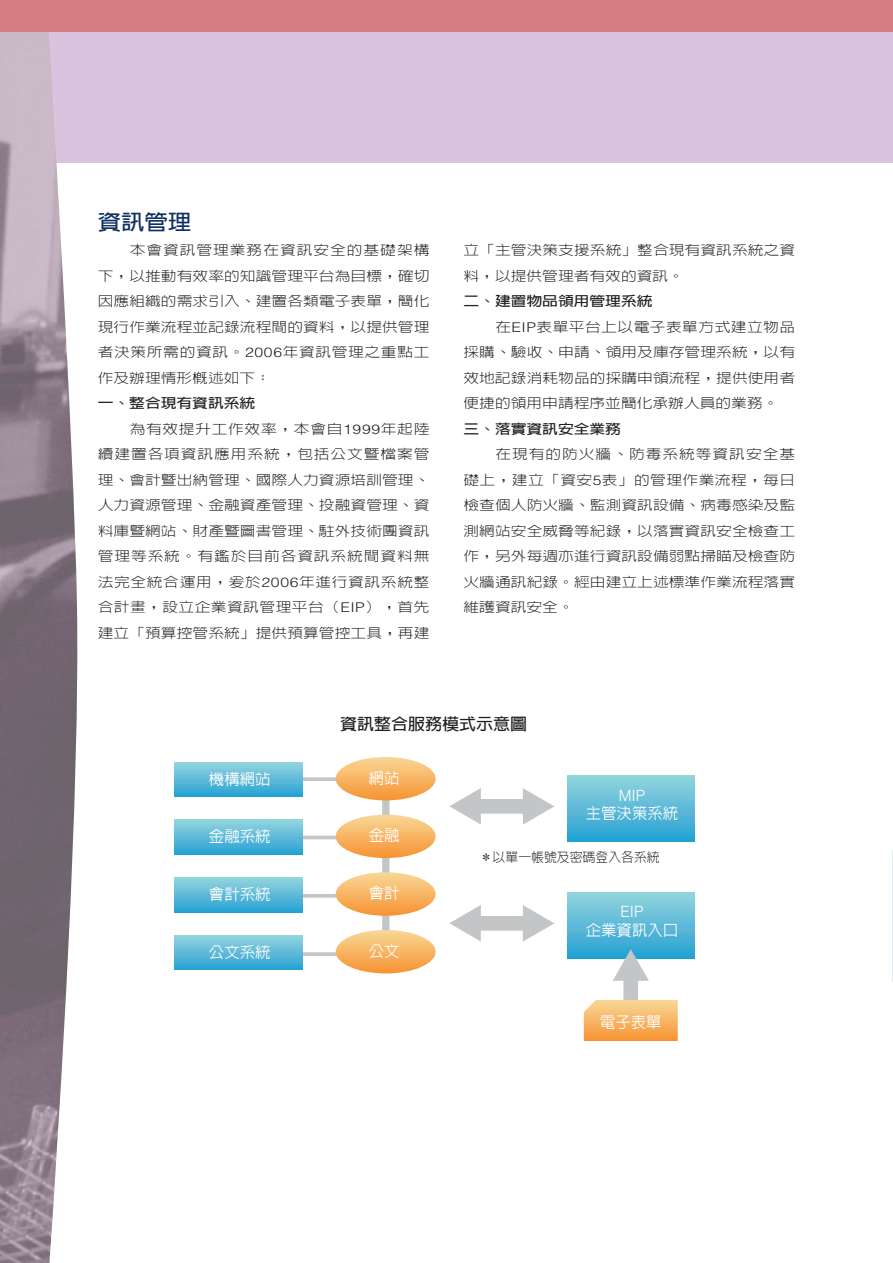
<style>
.page{position:relative;width:893px;height:1263px;background:#fff}
.page>*{position:absolute;margin:0;border:0;box-sizing:border-box;transform-origin:0 0}
.t1{font:700 21.3px "Lin Gothic";color:#123163;scale:1.1 1}
.t2{font:700 16.2px "Lin Gothic";color:#231f20;scale:1.05 1}
.t3{font:500 15.45px "Lin Gothic";color:#fff}
.t4{font:300 15.45px "Helvetica";color:#fff}
.t5{font:300 13.35px/25.5px "Lin Gothic";letter-spacing:.005em;color:#231f20;text-align:justify;scale:1.18 1}
.t6{font:300 13.35px "Lin Gothic";letter-spacing:.055em;color:#231f20;scale:1.18 1}
.t7{font:700 13.35px "Lin Gothic";color:#231f20;scale:1.18 1}
.t8{font:300 13.35px "Lin Gothic";letter-spacing:.04em;color:#231f20;scale:1.18 1}
.t9{font:300 13.35px "Lin Gothic";letter-spacing:.025em;color:#231f20;scale:1.18 1}
.t10{font:300 13.35px "Lin Gothic";letter-spacing:.045em;color:#231f20;scale:1.18 1}
.t11{font:300 13.35px "Lin Gothic";letter-spacing:.03em;color:#231f20;scale:1.18 1}
.t12{font:300 12.9px "Lin Gothic";color:#231f20}
.s1{font-family:"Helvetica"}
</style>
<div class="page">
<div style="left:382px;top:793px;width:7px;height:147px;background:#c3c5c6"></div>
<svg style="left:303px;top:777px;width:33px;height:4px"></svg>
<hr style="left:296px;top:836px;width:44px;height:3px;background:#c3c5c6">
<svg style="left:303px;top:894px;width:34px;height:4px"></svg>
<svg style="left:303px;top:952px;width:34px;height:4px"></svg>
<svg style="left:175px;top:762px;width:128px;height:35px;background:#5dbad8"></svg>
<div style="left:568px;top:775px;width:126px;height:66px;background:linear-gradient(to bottom,#96d4de,#27a2d4)"></div>
<div style="left:175px;top:820px;width:128px;height:34px;background:linear-gradient(to bottom,#93d3dd,#2ba4d4)"></div>
<svg style="left:175px;top:877px;width:128px;height:35px;background:#5ebbd8"></svg>
<svg style="left:175px;top:935px;width:128px;height:35px;background:#5dbad8"></svg>
<div style="left:336px;top:757px;width:100px;height:43px;background:linear-gradient(to bottom,#f8d898,#f79333);border-radius:50%"></div>
<div style="left:336px;top:815px;width:100px;height:43px;background:linear-gradient(to bottom,#f8d795,#f79435);border-radius:50%"></div>
<div style="left:336px;top:872px;width:100px;height:44px;background:linear-gradient(to bottom,#f8d898,#f79739);border-radius:50%"></div>
<div style="left:336px;top:930px;width:100px;height:43px;background:linear-gradient(to bottom,#f8d999,#f79333);border-radius:50%"></div>
<div style="left:475px;top:799px;width:53px;height:15px;background:#c3c5c6"></div>
<svg style="left:523px;top:788px;width:31px;height:37px"></svg>
<svg style="left:449px;top:788px;width:32px;height:36px"></svg>
<div style="left:568px;top:892px;width:126px;height:66px;background:linear-gradient(to bottom,#95d4de,#27a2d4)"></div>
<div style="left:475px;top:916px;width:53px;height:14px;background:#c3c5c6"></div>
<svg style="left:523px;top:905px;width:31px;height:36px"></svg>
<svg style="left:449px;top:905px;width:32px;height:36px"></svg>
<div style="left:623px;top:975px;width:15px;height:25px;background:#c3c5c6"></div>
<svg style="left:613px;top:949px;width:36px;height:32px"></svg>
<svg style="left:584px;top:1000px;width:94px;height:41px;background:#f7b666"></svg>
<hr style="left:892px;top:850px;width:1px;height:131px;background:#e1eaec">
<div style="left:2px;top:31px;width:891px;height:132px;background:#d9c3de"></div>
<img style="left:0;top:32px;width:78px;height:1231px">
<div style="left:0;top:0;width:893px;height:32px;background:#d67d84"></div>
<h1 class="t1" style="left:98px;top:210px;width:87px">資訊管理</h1>
<p class="t5" style="left:98px;top:237px;width:283px;text-indent:32px">本會資訊管理業務在資訊安全的基礎架構下，以推動有效率的知識管理平台為目標，確切因應組織的需求引入、建置各類電子表單，簡化現行作業流程並記錄流程間的資料，以提供管理者決策所需的資訊。<span class="s1">2006</span>年資訊管理之重點工作及辦理情形概述如下：</p>
<p class="t7" style="left:98px;top:396px;width:135px">一、整合現有資訊系統</p>
<p class="t10" style="left:130px;top:422px;width:256px">為有效提升工作效率，本會自<span class="s1">1999</span>年起陸</p>
<p class="t6" style="left:98px;top:447px;width:283px">續建置各項資訊應用系統，包括公文暨檔案管</p>
<p class="t5" style="left:98px;top:467px;width:283px">理、會計暨出納管理、國際人力資源培訓管理、</p>
<p class="t5" style="left:98px;top:492px;width:283px">人力資源管理、金融資產管理、投融資管理、資</p>
<p class="t5" style="left:98px;top:518px;width:283px">料庫暨網站、財產暨圖書管理、駐外技術團資訊</p>
<p class="t6" style="left:98px;top:549px;width:283px">管理等系統。有鑑於目前各資訊系統間資料無</p>
<p class="t8" style="left:98px;top:575px;width:283px">法完全統合運用，爰於<span class="s1">2006</span>年進行資訊系統整</p>
<p class="t9" style="left:98px;top:600px;width:283px">合計畫，設立企業資訊管理平台（<span class="s1">EIP</span>），首先</p>
<p class="t5" style="left:98px;top:620px;width:283px">建立「預算控管系統」提供預算管控工具，再建</p>
<p class="t5" style="left:463px;top:237px;width:283px">立「主管決策支援系統」整合現有資訊系統之資料，以提供管理者有效的資訊。</p>
<p class="t7" style="left:463px;top:294px;width:162px">二、建置物品領用管理系統</p>
<p class="t11" style="left:495px;top:320px;width:256px">在<span class="s1">EIP</span>表單平台上以電子表單方式建立物品</p>
<p class="t5" style="left:463px;top:339px;width:283px">採購、驗收、申請、領用及庫存管理系統，以有</p>
<p class="t5" style="left:463px;top:365px;width:283px">效地記錄消耗物品的採購申領流程，提供使用者</p>
<p class="t5" style="left:463px;top:390px;width:268px">便捷的領用申請程序並簡化承辦人員的業務。</p>
<p class="t7" style="left:463px;top:422px;width:135px">三、落實資訊安全業務</p>
<p class="t5" style="left:463px;top:441px;width:283px;text-indent:32px">在現有的防火牆、防毒系統等資訊安全基礎上，建立「資安<span class="s1">5</span>表」的管理作業流程，每日檢查個人防火牆、監測資訊設備、病毒感染及監測網站安全威脅等紀錄，以落實資訊安全檢查工作，另外每週亦進行資訊設備弱點掃瞄及檢查防火牆通訊紀錄。經由建立上述標準作業流程落實維護資訊安全。</p>
<p class="t2" style="left:340px;top:716px;width:180px">資訊整合服務模式示意圖</p>
<p class="t3" style="left:209px;top:771px;width:63px">機構網站</p>
<p class="t3" style="left:369px;top:770px;width:32px">網站</p>
<p class="t4" style="left:619px;top:785px;width:28px">MIP</p>
<p class="t3" style="left:586px;top:805px;width:94px">主管決策系統</p>
<p class="t3" style="left:209px;top:828px;width:63px">金融系統</p>
<p class="t3" style="left:369px;top:828px;width:32px">金融</p>
<p class="t12" style="left:480px;top:850px;width:182px">＊以單一帳號及密碼登入各系統</p>
<p class="t3" style="left:209px;top:886px;width:63px">會計系統</p>
<p class="t3" style="left:369px;top:885px;width:32px">會計</p>
<p class="t4" style="left:620px;top:902px;width:25px">EIP</p>
<p class="t3" style="left:586px;top:922px;width:94px">企業資訊入口</p>
<p class="t3" style="left:209px;top:944px;width:63px">公文系統</p>
<p class="t3" style="left:369px;top:943px;width:32px">公文</p>
<p class="t3" style="left:600px;top:1014px;width:63px">電子表單</p>
</div>
